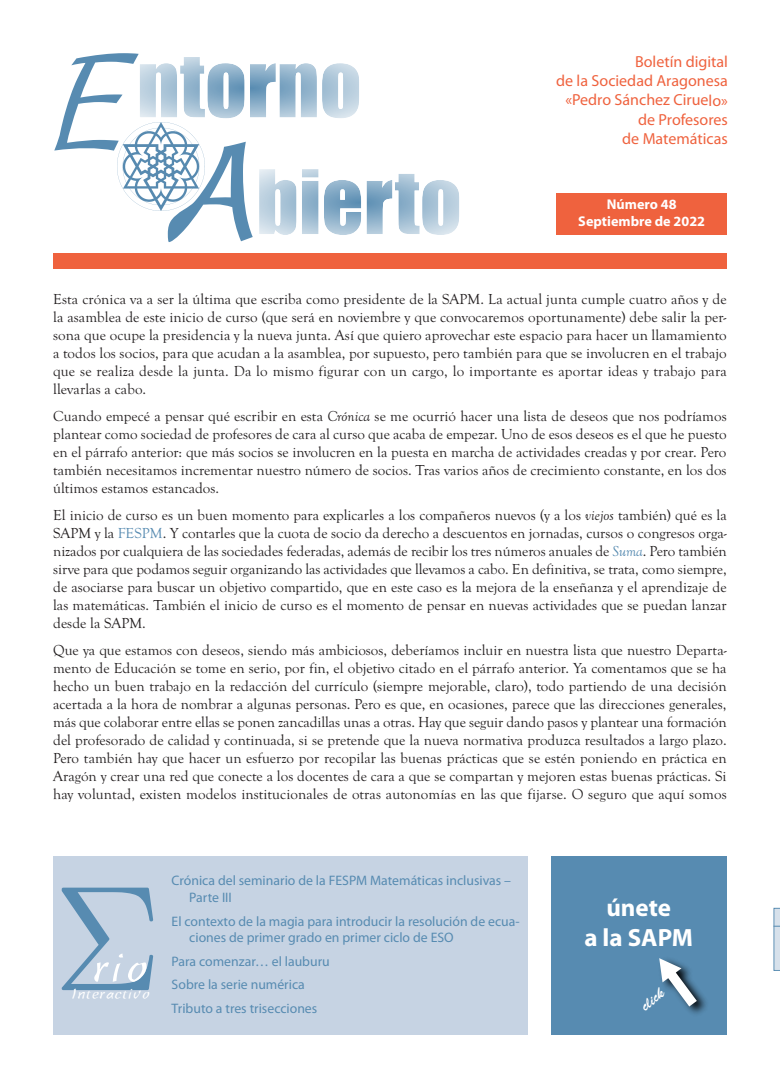
<style>
.page{position:relative;width:780px;height:1088px;background:#fff}
.page>*{position:absolute;margin:0;border:0;box-sizing:border-box;transform-origin:0 0}
.t1{font:164.75px "ST Libian SC Regular";color:#578bb1}
.t2{font:164.5px "ST Libian SC Regular";color:#578bb1}
.t3{font:50px "ST Libian SC Regular";color:#fff}
.t4{font:700 25px/30px "Myriad Pro";color:#fff;text-align:center}
.t5{font:17.5px "ST Libian SC Regular";color:#fff}
.t6{font:16px/19.2px "Myriad Pro";color:#ef623e;text-align:right}
.t7{font:15px/18px "Goudy Old Style T";color:#231f20;text-align:justify}
.t8{font:15px "Brush Script Std";color:#fff}
.t9{font:700 14.12px/17px "Myriad Pro";color:#fff;text-align:center}
.t10{font:13.75px/16.5px "Myriad Pro";color:#578bb1}
.s1{font-style:italic}
.s2{color:#578bb1}
.s3{font-style:italic;color:#578bb1}
</style>
<div class="page">
<svg style="left:773px;top:908px;width:7px;height:63px"></svg>
<svg style="left:259px;top:169px;width:200px;height:66px"></svg>
<svg style="left:140px;top:57px;width:219px;height:61px"></svg>
<img style="left:117px;top:123px;width:87px;height:87px">
<div style="left:53px;top:253px;width:674px;height:16px;background:#ef623e"></div>
<div style="left:556px;top:193px;width:170px;height:42px;background:#ef623e"></div>
<div style="left:550px;top:856px;width:176px;height:179px;background:#578bb1"></div>
<img style="left:686px;top:987px;width:20px;height:27px">
<svg style="left:659px;top:958px;width:37px;height:48px"></svg>
<div style="left:53px;top:856px;width:475px;height:179px;background:#c6d3e3"></div>
<h2 class="t2" style="left:46px;top:-22px;width:102px">E</h2>
<p class="t6" style="left:556px;top:53px;width:173px">Boletín digital<br>de la Sociedad Aragonesa «Pedro Sánchez Ciruelo» de Profesores<br>de Matemáticas</p>
<h1 class="t1" style="left:160px;top:69px;width:107px">A</h1>
<p class="t9" style="left:578px;top:197px;width:128px">Número 48<br>Septiembre de 2022</p>
<p class="t7" style="left:53px;top:290px;width:675px">Esta crónica va a ser la última que escriba como presidente de la SAPM. La actual junta cumple cuatro años y de la asamblea de este inicio de curso (que será en noviembre y que convocaremos oportunamente) debe salir la per&shy;sona que ocupe la presidencia y la nueva junta. Así que quiero aprovechar este espacio para hacer un llamamiento a todos los socios, para que acudan a la asamblea, por supuesto, pero también para que se involucren en el trabajo que se realiza desde la junta. Da lo mismo figurar con un cargo, lo importante es aportar ideas y trabajo para llevarlas a cabo.</p>
<p class="t7" style="left:53px;top:407px;width:675px">Cuando empecé a pensar qué escribir en esta <span class="s1">Crónica</span> se me ocurrió hacer una lista de deseos que nos podríamos plantear como sociedad de profesores de cara al curso que acaba de empezar. Uno de esos deseos es el que he puesto en el párrafo anterior: que más socios se involucren en la puesta en marcha de actividades creadas y por crear. Pero también necesitamos incrementar nuestro número de socios. Tras varios años de crecimiento constante, en los dos últimos estamos estancados.</p>
<p class="t7" style="left:53px;top:506px;width:675px">El inicio de curso es un buen momento para explicarles a los compañeros nuevos (y a los <span class="s1">viejos</span> también) qué es la SAPM y la <span class="s2">FESPM</span>. Y contarles que la cuota de socio da derecho a descuentos en jornadas, cursos o congresos orga&shy;nizados por cualquiera de las sociedades federadas, además de recibir los tres números anuales de <span class="s3">Suma</span>. Pero también sirve para que podamos seguir organizando las actividades que llevamos a cabo. En definitiva, se trata, como siempre, de asociarse para buscar un objetivo compartido, que en este caso es la mejora de la enseñanza y el aprendizaje de las matemáticas. También el inicio de curso es el momento de pensar en nuevas actividades que se puedan lanzar desde la SAPM.</p>
<p class="t7" style="left:53px;top:641px;width:675px">Que ya que estamos con deseos, siendo más ambiciosos, deberíamos incluir en nuestra lista que nuestro Departa&shy;mento de Educación se tome en serio, por fin, el objetivo citado en el párrafo anterior. Ya comentamos que se ha hecho un buen trabajo en la redacción del currículo (siempre mejorable, claro), todo partiendo de una decisión acertada a la hora de nombrar a algunas personas. Pero es que, en ocasiones, parece que las direcciones generales, más que colaborar entre ellas se ponen zancadillas unas a otras. Hay que seguir dando pasos y plantear una formación del profesorado de calidad y continuada, si se pretende que la nueva normativa produzca resultados a largo plazo.<br>Pero también hay que hacer un esfuerzo por recopilar las buenas prácticas que se estén poniendo en práctica en Aragón y crear una red que conecte a los docentes de cara a que se compartan y mejoren estas buenas prácticas. Si hay voluntad, existen modelos institucionales de otras autonomías en las que fijarse. O seguro que aquí somos</p>
<p class="t10" style="left:189px;top:874px;width:323px;text-indent:-18px">Crónica del seminario de la FESPM Matemáticas inclusivas –<br>Parte III</p>
<p class="t10" style="left:189px;top:914px;width:332px;text-indent:-18px">El contexto de la magia para introducir la resolución de ecua&shy;ciones de primer grado en primer ciclo de ESO</p>
<p class="t10" style="left:172px;top:950px;width:160px;line-height:23.6px">Para comenzar… el lauburu<br>Sobre la serie numérica<br>Tributo a tres trisecciones</p>
<h3 class="t4" style="left:584px;top:895px;width:110px">únete<br>a la SAPM</h3>
<h3 class="t3" style="left:93px;top:929px;width:59px">rio</h3>
<p class="t5" style="left:72px;top:980px;width:80px">Interactivo</p>
<p class="t8" style="left:638px;top:1004px;width:28px;rotate:-41deg">click</p>
</div>
